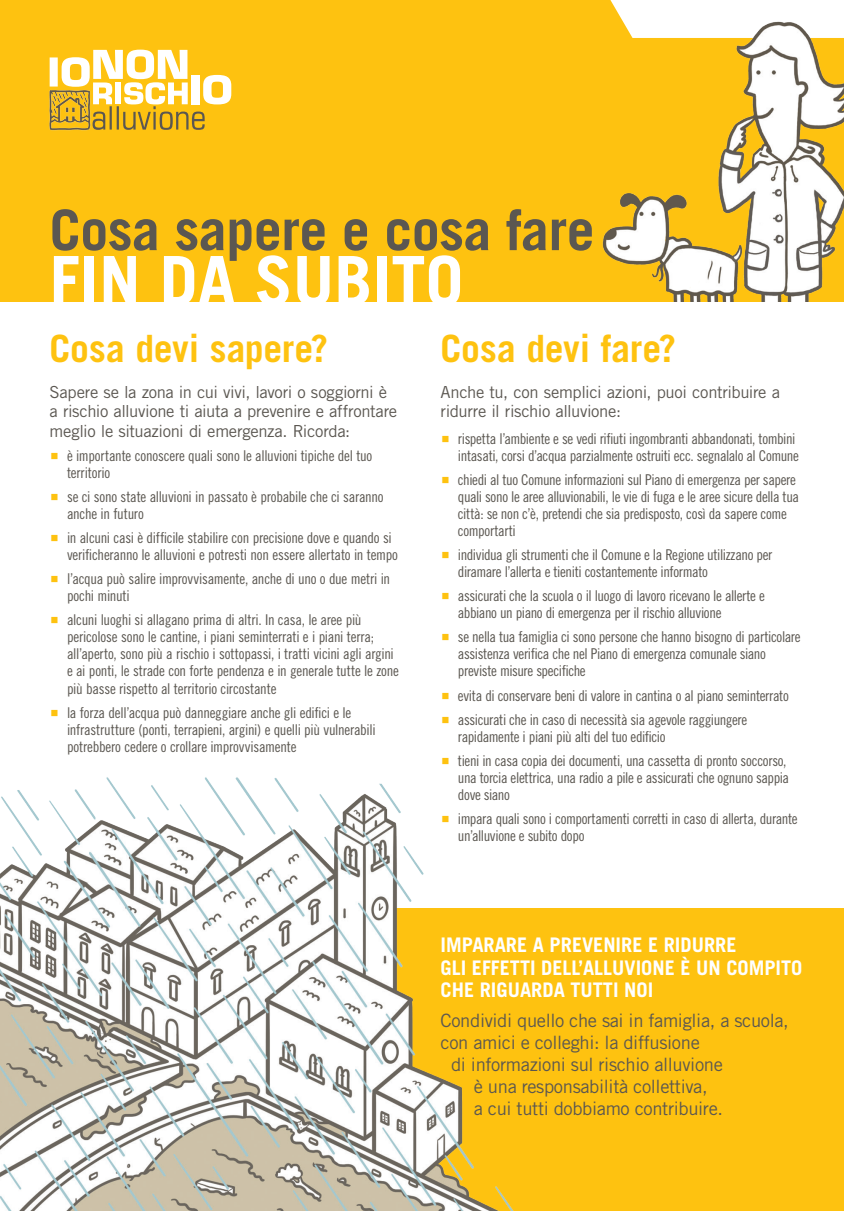
<style>
.page{position:relative;width:844px;height:1211px;background:#fff}
.page>*{position:absolute;margin:0;border:0;box-sizing:border-box;transform-origin:0 0}
.testo_promotori{font:700 68.25px "Trade Gothic LT Std";color:#fff}
.testo_promotori-2{font:700 56px "Trade Gothic LT Std";letter-spacing:-.01em;color:#5b5751}
.Titolo_giallo{font:700 37.62px "Trade Gothic LT Std";letter-spacing:-.005em;color:#fec210}
.testo_promotori-3{font:700 20.12px "Trade Gothic LT Std";color:#fff}
.testo_promotori-4{font:18.38px "Trade Gothic LT Std";letter-spacing:-.02em;color:#5b5751}
.testo_prima{font:16.62px/19.2px "Trade Gothic LT Std";letter-spacing:-.02em;color:#5b5751}
.testo_seconda{font:16.62px "Trade Gothic LT Std";letter-spacing:-.025em;color:#5b5751}
.testo_seconda-2{font:14.88px/17.1px "Trade Gothic LT Std Cn 18";letter-spacing:-.025em;color:#5b5751}
.testo_prima-2{font:14.88px/17.1px "Trade Gothic LT Std Cn 18";letter-spacing:-.015em;color:#5b5751}
</style>
<div class="page">
<div style="left:0;top:0;width:619px;height:302px;background:#fec210"></div>
<img style="left:541px;top:14px;width:302px;height:288px">
<div style="left:0;top:908px;width:843px;height:302px;background:#fec210"></div>
<svg style="left:50px;top:50px;width:181px;height:80px"></svg>
<img style="left:0;top:777px;width:513px;height:433px">
<img style="left:45px;top:84px;width:50px;height:53px">
<svg style="left:442px;top:815px;width:6px;height:7px"></svg>
<p class="testo_promotori-2" style="left:50px;top:196px;width:546px">Cosa sapere e cosa fare</p>
<p class="testo_promotori" style="left:50px;top:239px;width:415px">FIN DA SUBITO</p>
<p class="Titolo_giallo" style="left:50px;top:325px;width:280px">Cosa devi sapere?</p>
<p class="testo_prima" style="left:50px;top:382px;width:349px">Sapere se la zona in cui vivi, lavori o soggiorni è a rischio alluvione ti aiuta a prevenire e affrontare meglio le situazioni di emergenza. Ricorda:</p>
<p class="testo_prima-2" style="left:67px;top:446px;width:307px">è importante conoscere quali sono le alluvioni tipiche del tuo territorio</p>
<p class="testo_prima-2" style="left:67px;top:488px;width:318px">se ci sono state alluvioni in passato è probabile che ci saranno anche in futuro</p>
<p class="testo_prima-2" style="left:67px;top:529px;width:332px">in alcuni casi è difficile stabilire con precisione dove e quando si verificheranno le alluvioni e potresti non essere allertato in tempo</p>
<p class="testo_prima-2" style="left:67px;top:570px;width:324px">l’acqua può salire improvvisamente, anche di uno o due metri in pochi minuti</p>
<p class="testo_prima-2" style="left:67px;top:611px;width:333px">alcuni luoghi si allagano prima di altri. In casa, le aree più pericolose sono le cantine, i piani seminterrati e i piani terra; all’aperto, sono più a rischio i sottopassi, i tratti vicini agli argini e ai ponti, le strade con forte pendenza e in generale tutte le zone più basse rispetto al territorio circostante</p>
<p class="testo_prima-2" style="left:67px;top:703px;width:310px">la forza dell’acqua può danneggiare anche gli edifici e le infrastrutture (ponti, terrapieni, argini) e quelli più vulnerabili potrebbero cedere o crollare improvvisamente</p>
<p class="Titolo_giallo" style="left:440px;top:325px;width:237px">Cosa devi fare?</p>
<p class="testo_seconda" style="left:440px;top:382px;width:341px">Anche tu, con semplici azioni, puoi contribuire a</p>
<p class="testo_seconda" style="left:440px;top:401px;width:182px">ridurre il rischio alluvione:</p>
<p class="testo_seconda-2" style="left:458px;top:429px;width:342px">rispetta l’ambiente e se vedi rifiuti ingombranti abbandonati, tombini intasati, corsi d’acqua parzialmente ostruiti ecc. segnalalo al Comune</p>
<p class="testo_seconda-2" style="left:458px;top:471px;width:342px">chiedi al tuo Comune informazioni sul Piano di emergenza per sapere quali sono le aree alluvionabili, le vie di fuga e le aree sicure della tua città: se non c’è, pretendi che sia predisposto, così da sapere come comportarti</p>
<p class="testo_seconda-2" style="left:458px;top:546px;width:316px">individua gli strumenti che il Comune e la Regione utilizzano per diramare l’allerta e tieniti costantemente informato</p>
<p class="testo_seconda-2" style="left:458px;top:587px;width:308px">assicurati che la scuola o il luogo di lavoro ricevano le allerte e abbiano un piano di emergenza per il rischio alluvione</p>
<p class="testo_seconda-2" style="left:458px;top:628px;width:344px">se nella tua famiglia ci sono persone che hanno bisogno di particolare assistenza verifica che nel Piano di emergenza comunale siano previste misure specifiche</p>
<p class="testo_seconda-2" style="left:458px;top:686px;width:332px">evita di conservare beni di valore in cantina o al piano seminterrato</p>
<p class="testo_seconda-2" style="left:458px;top:710px;width:291px">assicurati che in caso di necessità sia agevole raggiungere rapidamente i piani più alti del tuo edificio</p>
<p class="testo_seconda-2" style="left:458px;top:751px;width:332px">tieni in casa copia dei documenti, una cassetta di pronto soccorso, una torcia elettrica, una radio a pile e assicurati che ognuno sappia dove siano</p>
<p class="testo_seconda-2" style="left:458px;top:810px;width:341px">impara quali sono i comportamenti corretti in caso di allerta, durante un’alluvione e subito dopo</p>
<p class="testo_promotori-3" style="left:440px;top:932px;width:297px">IMPARARE A PREVENIRE E RIDURRE</p>
<p class="testo_promotori-3" style="left:440px;top:955px;width:363px">GLI EFFETTI DELL’ALLUVIONE È UN COMPITO</p>
<p class="testo_promotori-3" style="left:440px;top:977px;width:214px">CHE RIGUARDA TUTTI NOI</p>
<p class="testo_promotori-4" style="left:440px;top:1009px;width:350px">Condividi quello che sai in famiglia, a scuola,</p>
<p class="testo_promotori-4" style="left:440px;top:1031px;width:261px">con amici e colleghi: la diffusione</p>
<p class="testo_promotori-4" style="left:451px;top:1053px;width:273px">di informazioni sul rischio alluvione</p>
<p class="testo_promotori-4" style="left:474px;top:1075px;width:235px">è una responsabilità collettiva,</p>
<p class="testo_promotori-4" style="left:474px;top:1097px;width:251px">a cui tutti dobbiamo contribuire.</p>
</div>
